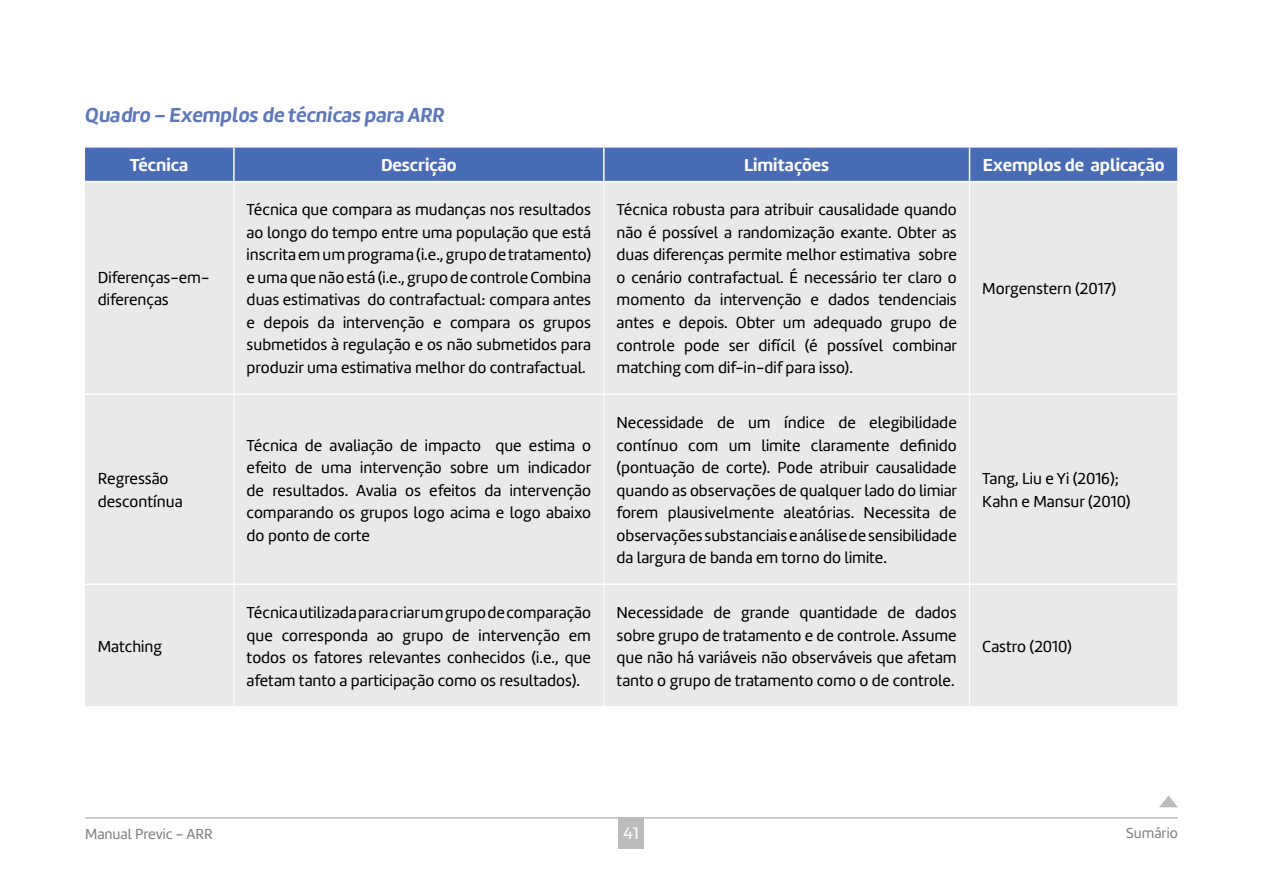
<style>
.page{position:relative;width:1263px;height:893px;background:#fff}
.page>*{position:absolute;margin:0;border:0;box-sizing:border-box;transform-origin:0 0}
.t1{font:700 21px "Amelia Basic Oblicua";color:#5c78bb}
.t2{font:18px "Amelia Basic Bold";color:#fff}
.t3{font:16.5px/22.5px "Amelia Basic";color:#000;text-align:justify}
.t4{font:16.5px "Montserrat";color:#fff}
.t5{font:15px "Amelia Basic";color:#818080}
</style>
<div class="page">
<hr style="left:85px;top:817px;width:1093px;height:2px;background:#bcbcbc">
<div style="left:619px;top:817px;width:25px;height:32px;background:#bcbcbc"></div>
<svg style="left:1159px;top:795px;width:19px;height:12px"></svg>
<div style="left:85px;top:148px;width:1092px;height:33px;background:#476bb5"></div>
<div style="left:85px;top:182px;width:1092px;height:524px;background:#e9e9e9"></div>
<hr style="left:233px;top:148px;width:2px;height:33px;background:#fff">
<hr style="left:603px;top:148px;width:2px;height:33px;background:#fff">
<hr style="left:969px;top:148px;width:1px;height:33px;background:#fff">
<hr style="left:233px;top:182px;width:1px;height:211px;background:#fff">
<hr style="left:603px;top:182px;width:1px;height:211px;background:#fff">
<hr style="left:969px;top:182px;width:1px;height:211px;background:#fff">
<hr style="left:233px;top:395px;width:1px;height:188px;background:#fff">
<hr style="left:603px;top:395px;width:1px;height:188px;background:#fff">
<hr style="left:969px;top:395px;width:1px;height:188px;background:#fff">
<hr style="left:233px;top:585px;width:1px;height:121px;background:#fff">
<hr style="left:603px;top:585px;width:1px;height:121px;background:#fff">
<hr style="left:969px;top:585px;width:1px;height:121px;background:#fff">
<hr style="left:85px;top:393px;width:149px;height:2px;background:#fff">
<hr style="left:234px;top:393px;width:370px;height:2px;background:#fff">
<hr style="left:604px;top:393px;width:365px;height:2px;background:#fff">
<hr style="left:969px;top:393px;width:208px;height:2px;background:#fff">
<hr style="left:85px;top:583px;width:149px;height:2px;background:#fff">
<hr style="left:234px;top:583px;width:370px;height:2px;background:#fff">
<hr style="left:604px;top:583px;width:365px;height:2px;background:#fff">
<hr style="left:969px;top:583px;width:208px;height:2px;background:#fff">
<p class="t1" style="left:85px;top:103px;width:361px">Quadro – Exemplos de técnicas para ARR</p>
<p class="t2" style="left:130px;top:154px;width:60px">Técnica</p>
<p class="t2" style="left:381px;top:154px;width:77px">Descrição</p>
<p class="t2" style="left:744px;top:154px;width:87px">Limitações</p>
<p class="t2" style="left:983px;top:154px;width:183px">Exemplos de aplicação</p>
<p class="t3" style="left:98px;top:266px;width:113px">Diferenças-em&shy;diferenças</p>
<p class="t3" style="left:98px;top:468px;width:86px">Regressão descontínua</p>
<p class="t3" style="left:98px;top:635px;width:66px">Matching</p>
<p class="t3" style="left:247px;top:199px;width:346px">Técnica que compara as mudanças nos resultados ao longo do tempo entre uma população que está inscrita em um programa (i.e., grupo de tratamento) e uma que não está (i.e., grupo de controle Combina duas estimativas do contrafactual: compara antes e depois da intervenção e compara os grupos submetidos à regulação e os não submetidos para produzir uma estimativa melhor do contrafactual.</p>
<p class="t3" style="left:617px;top:199px;width:342px">Técnica robusta para atribuir causalidade quando não é possível a randomização exante. Obter as duas diferenças permite melhor estimativa sobre o cenário contrafactual. É necessário ter claro o momento da intervenção e dados tendenciais antes e depois. Obter um adequado grupo de controle pode ser difícil (é possível combinar matching com dif-in-dif para isso).</p>
<p class="t3" style="left:247px;top:434px;width:346px">Técnica de avaliação de impacto que estima o efeito de uma intervenção sobre um indicador de resultados. Avalia os efeitos da intervenção comparando os grupos logo acima e logo abaixo do ponto de corte</p>
<p class="t3" style="left:617px;top:411px;width:342px">Necessidade de um índice de elegibilidade contínuo com um limite claramente definido (pontuação de corte). Pode atribuir causalidade quando as observações de qualquer lado do limiar forem plausivelmente aleatórias. Necessita de observações substanciais e análise de sensibilidade da largura de banda em torno do limite.</p>
<p class="t3" style="left:247px;top:602px;width:346px">Técnica utilizada para criar um grupo de comparação que corresponda ao grupo de intervenção em todos os fatores relevantes conhecidos (i.e., que afetam tanto a participação como os resultados).</p>
<p class="t3" style="left:616px;top:602px;width:342px">Necessidade de grande quantidade de dados sobre grupo de tratamento e de controle. Assume que não há variáveis não observáveis que afetam tanto o grupo de tratamento como o de controle.</p>
<p class="t3" style="left:982px;top:278px;width:135px">Morgenstern (2017)</p>
<p class="t3" style="left:982px;top:468px;width:150px">Tang, Liu e Yi (2016);<br>Kahn e Mansur (2010)</p>
<p class="t3" style="left:982px;top:635px;width:91px">Castro (2010)</p>
<p class="t5" style="left:85px;top:825px;width:129px">Manual Previc - ARR</p>
<p class="t4" style="left:624px;top:821px;width:17px">41</p>
<p class="t5" style="left:1126px;top:824px;width:53px">Sumário</p>
</div>
